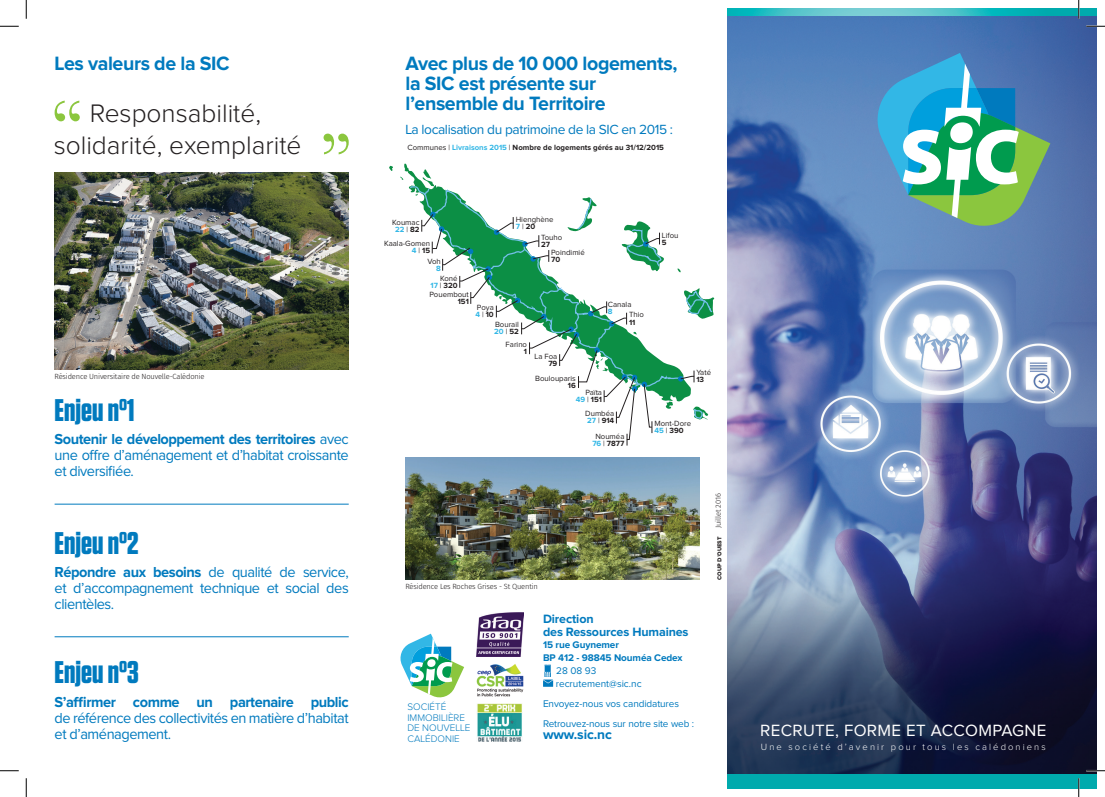
<style>
.page{position:relative;width:1105px;height:797px;background:#fff}
.page>*{position:absolute;margin:0;border:0;box-sizing:border-box;transform-origin:0 0}
.t1{font:700 31.25px "Tungsten";color:#007abe}
.t2{font:300 26.25px/31.5px "Proxima Nova";color:#231f20;text-align:center}
.t3{font:700 20px/20px "Proxima Nova";letter-spacing:-.02em;color:#007abe}
.t4{font:16.88px "Proxima Nova";letter-spacing:.02em;color:#fff}
.t5{font:15px/16.2px "Proxima Nova";letter-spacing:-.03em;color:#007abe;text-align:justify}
.t6{font:700 15px "Proxima Nova";letter-spacing:-.03em;color:#007abe}
.t7{font:13.75px "Proxima Nova";letter-spacing:-.03em;color:#007abe}
.t8{font:700 13.75px "Proxima Nova";letter-spacing:-.01em;color:#007abe}
.t9{font:700 12.5px/12.5px "Proxima Nova";letter-spacing:-.01em;color:#007abe}
.t10{font:10px/12.5px "Proxima Nova";letter-spacing:-.01em;color:#007abe}
.t11{font:700 10px/12.5px "Proxima Nova";letter-spacing:-.01em;color:#007abe}
.t12{font:300 9.88px/10.5px "Proxima Nova";color:#007abe}
.t13{font:300 9.38px "Proxima Nova";letter-spacing:.225em;color:#fff}
.t14{font:7.75px/7px "Proxima Nova";color:#231f20}
.t15{font:700 7.75px "Proxima Nova";color:#231f20}
.t16{font:700 7.75px "Proxima Nova";color:#32b7e6}
.t17{font:300 7.5px "Fira Sans";letter-spacing:-.02em;color:#231f20}
.t18{font:700 5.62px "Novecentowide";letter-spacing:-.005em;color:#231f20}
.s1{font-weight:700}
.s2{font-weight:400}
.s3{color:#32b7e6}
.s4{font-weight:700;color:#32b7e6}
</style>
<div class="page">
<svg style="left:728px;top:9px;width:368px;height:779px;background:#15a7af"></svg>
<img style="left:728px;top:17px;width:368px;height:756px">
<svg style="left:543px;top:664px;width:10px;height:22px"></svg>
<img style="left:55px;top:172px;width:294px;height:198px">
<svg style="left:324px;top:134px;width:25px;height:20px"></svg>
<svg style="left:55px;top:101px;width:25px;height:20px"></svg>
<hr style="left:55px;top:504px;width:294px;height:1px;background:#007abe">
<hr style="left:55px;top:636px;width:294px;height:1px;background:#007abe">
<img style="left:405px;top:458px;width:294px;height:121px">
<img style="left:476px;top:664px;width:47px;height:33px">
<svg style="left:871px;top:53px;width:179px;height:179px;background:#5ea5af"></svg>
<svg style="left:400px;top:633px;width:64px;height:65px"></svg>
<img style="left:477px;top:704px;width:45px;height:37px">
<img style="left:476px;top:612px;width:47px;height:44px">
<svg style="left:389px;top:166px;width:4px;height:5px"></svg>
<svg style="left:414px;top:169px;width:301px;height:276px"></svg>
<svg style="left:0;top:25px;width:19px;height:2px"></svg>
<svg style="left:1086px;top:25px;width:19px;height:2px"></svg>
<svg style="left:0;top:770px;width:19px;height:1px"></svg>
<svg style="left:1086px;top:770px;width:19px;height:1px"></svg>
<svg style="left:25px;top:0;width:2px;height:19px"></svg>
<svg style="left:25px;top:778px;width:2px;height:19px"></svg>
<svg style="left:1078px;top:0;width:1px;height:19px"></svg>
<svg style="left:1078px;top:778px;width:1px;height:19px"></svg>
<h3 class="t3" style="left:55px;top:55px;width:177px">Les valeurs de la SIC</h3>
<h2 class="t2" style="left:54px;top:99px;width:249px">Responsabilité, solidarité, exemplarité</h2>
<p class="t17" style="left:55px;top:371px;width:152px">Résidence Universitaire de Nouvelle-Calédonie</p>
<h1 class="t1" style="left:55px;top:394px;width:81px">Enjeu n°1</h1>
<p class="t5" style="left:55px;top:431px;width:296px"><span class="s1">Soutenir le développement des territoires</span> avec une offre d’aménagement et d’habitat croissante et diversifiée.</p>
<h1 class="t1" style="left:55px;top:526px;width:85px">Enjeu n°2</h1>
<p class="t5" style="left:55px;top:564px;width:296px"><span class="s1">Répondre aux besoins</span> de qualité de service, et d’accompagnement technique et social des clientèles.</p>
<h1 class="t1" style="left:55px;top:655px;width:86px">Enjeu n°3</h1>
<p class="t6" style="left:55px;top:695px;width:296px">S’affirmer comme un partenaire public</p>
<p class="t5" style="left:55px;top:710px;width:296px">de référence des collectivités en matière d’habitat et d’aménagement.</p>
<h3 class="t3" style="left:405px;top:55px;width:273px">Avec plus de 10 000 logements, la SIC est présente sur l’ensemble du Territoire</h3>
<p class="t7" style="left:405px;top:123px;width:269px">La localisation du patrimoine de la SIC en 2015 :</p>
<p class="t15" style="left:407px;top:144px;width:258px"><span class="s2">Communes |</span> <span class="s3">Livraisons 2015</span> <span class="s2">|</span> Nombre de logements gérés au 31/12/2015</p>
<p class="t14" style="left:516px;top:216px;width:39px">Hienghène<br><span class="s4">7</span> | <span class="s1">20</span></p>
<p class="t14" style="left:551px;top:249px;width:35px">Poindimié</p>
<p class="t15" style="left:551px;top:256px;width:11px">70</p>
<p class="t14" style="left:392px;top:219px;width:29px;text-align:center">Koumac<br><span class="s4">22</span> | <span class="s1">82</span></p>
<p class="t14" style="left:541px;top:234px;width:23px">Touho</p>
<p class="t14" style="left:384px;top:240px;width:48px">Kaala-Gomen</p>
<p class="t15" style="left:541px;top:241px;width:10px">27</p>
<p class="t15" style="left:412px;top:247px;width:20px"><span class="s3">4</span> <span class="s2">|</span> 15</p>
<p class="t14" style="left:429px;top:292px;width:41px">Pouembout</p>
<p class="t15" style="left:458px;top:298px;width:13px">151</p>
<p class="t14" style="left:475px;top:304px;width:20px">Poya<br><span class="s4">4</span> | <span class="s1">10</span></p>
<p class="t14" style="left:427px;top:258px;width:15px">Voh</p>
<p class="t16" style="left:436px;top:265px;width:6px">8</p>
<p class="t14" style="left:430px;top:275px;width:29px;text-align:right">Koné<br><span class="s4">17</span> | <span class="s1">320</span></p>
<p class="t14" style="left:494px;top:321px;width:26px">Bourail<br><span class="s4">20</span> | <span class="s1">52</span></p>
<p class="t14" style="left:506px;top:341px;width:23px">Farino</p>
<p class="t15" style="left:524px;top:348px;width:5px">1</p>
<p class="t14" style="left:535px;top:353px;width:24px">La Foa</p>
<p class="t15" style="left:548px;top:360px;width:10px">79</p>
<p class="t14" style="left:535px;top:375px;width:42px">Boulouparis</p>
<p class="t15" style="left:568px;top:381px;width:9px">16</p>
<p class="t14" style="left:608px;top:301px;width:25px">Canala</p>
<p class="t16" style="left:608px;top:307px;width:6px">8</p>
<p class="t14" style="left:629px;top:312px;width:16px">Thio</p>
<p class="t15" style="left:629px;top:318px;width:8px">11</p>
<p class="t14" style="left:576px;top:389px;width:28px;text-align:right">Païta<br><span class="s4">49</span> | <span class="s1">151</span></p>
<p class="t14" style="left:585px;top:410px;width:31px">Dumbéa<br><span class="s4">27</span> | <span class="s1">914</span></p>
<p class="t14" style="left:592px;top:433px;width:34px;text-align:center">Nouméa<br><span class="s4">76</span> | <span class="s1">7877</span></p>
<p class="t14" style="left:662px;top:232px;width:18px">Lifou</p>
<p class="t15" style="left:662px;top:238px;width:6px">5</p>
<p class="t14" style="left:696px;top:369px;width:16px">Yaté</p>
<p class="t15" style="left:696px;top:376px;width:9px">13</p>
<p class="t14" style="left:654px;top:420px;width:38px">Mont-Dore<br><span class="s4">45</span> | <span class="s1">390</span></p>
<p class="t17" style="left:405px;top:581px;width:134px">Résidence Les Roches Grises - St Quentin</p>
<p class="t17" style="left:713px;top:527px;width:36px;rotate:-90deg">Juillet 2016</p>
<p class="t18" style="left:716px;top:579px;width:45px;rotate:-90deg">COUP D’OUEST</p>
<p class="t12" style="left:407px;top:702px;width:65px">Société immobilière de nouvelle<br>Calédonie</p>
<p class="t9" style="left:543px;top:613px;width:147px">Direction<br>des Ressources Humaines</p>
<p class="t11" style="left:543px;top:639px;width:141px">15 rue Guynemer<br>BP 412 - 98845 Nouméa Cedex</p>
<p class="t10" style="left:556px;top:665px;width:87px">28 08 93 recrutement@sic.nc</p>
<p class="t10" style="left:543px;top:694px;width:153px;line-height:20px">Envoyez-nous vos candidatures<br>Retrouvez-nous sur notre site web :</p>
<p class="t8" style="left:543px;top:728px;width:70px">www.sic.nc</p>
<p class="t4" style="left:760px;top:723px;width:288px">recrute, forme et accompagne</p>
<p class="t13" style="left:761px;top:742px;width:286px">U ne société d’avenir pour tous les calédoniens</p>
</div>
